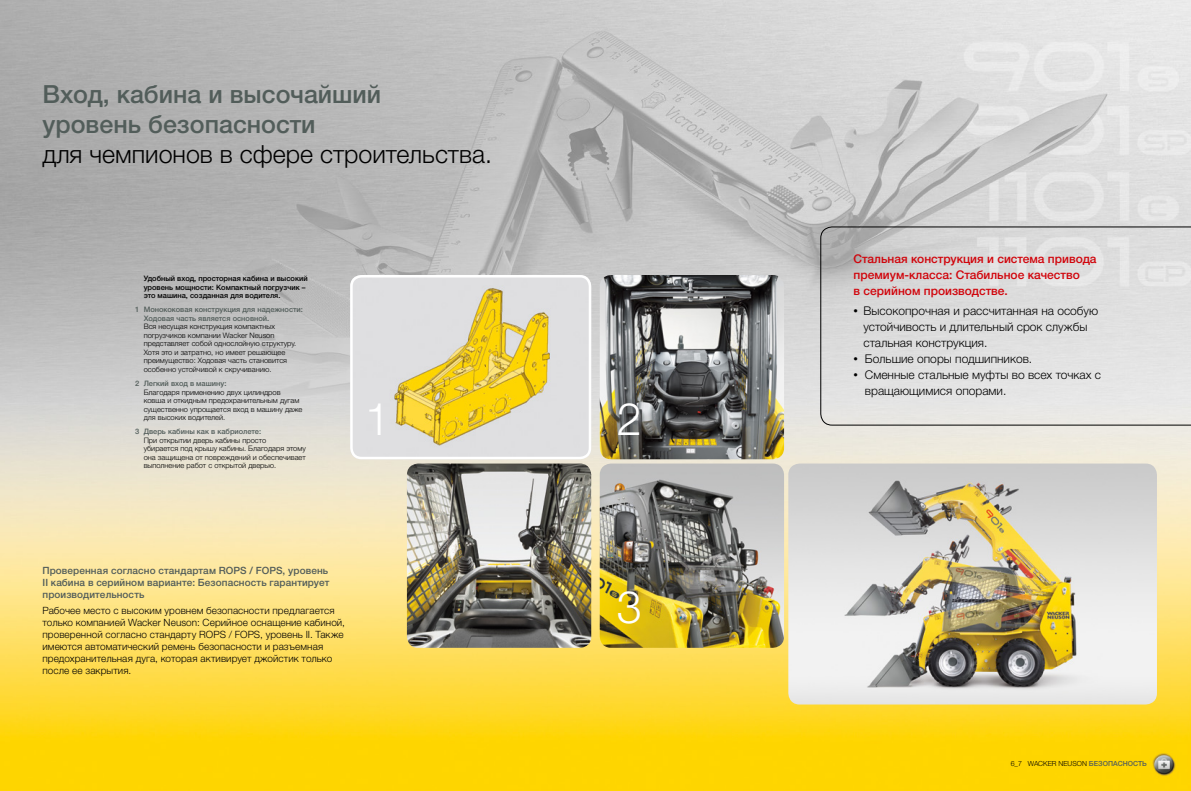
<style>
.page{position:relative;width:1191px;height:791px;background:#fff}
.page>*{position:absolute;margin:0;border:0;box-sizing:border-box;transform-origin:0 0}
.t1{font:300 45px "Helvetica Neue LTW1 G";color:#fff}
.t2{font:500 25px/30px "Helvetica Neue LTW1 G";color:#525d5a}
.t3{font:300 25px "Helvetica Neue LTW1 G";color:#000}
.t4{font:300 12px/16px "Helvetica Neue LTW1 G";color:#000}
.t5{font:500 12px/16px "Helvetica Neue LTW1 G";color:#d1050c}
.t6{font:300 10px/12px "Helvetica Neue LTW1 G";letter-spacing:.005em;color:#000}
.t7{font:500 10px/12px "Helvetica Neue LTW1 G";letter-spacing:.01em;color:#525d5a;text-align:justify}
.t8{font:300 7.5px/8.5px "Helvetica Neue LTW1 G";color:#000}
.t9{font:500 7.5px/8.5px "Helvetica Neue LTW1 G";color:#525d5a}
.t10{font:500 7.5px/8.5px "Helvetica Neue LTW1 G";color:#000}
.t11{font:300 7px "Helvetica Neue LTW1 G";color:#000}
.s1{font-size:9px}
.s2{font-weight:500;color:#525d5a}
</style>
<div class="page">
<img style="left:0;top:0;width:1191px;height:791px">
<img style="left:1149px;top:750px;width:29px;height:29px">
<img style="left:600px;top:463px;width:184px;height:185px">
<img style="left:350px;top:275px;width:241px;height:184px">
<div style="left:350px;top:275px;width:241px;height:184px;border:2px solid #fff;border-radius:10px"></div>
<img style="left:600px;top:275px;width:184px;height:184px">
<img style="left:788px;top:463px;width:369px;height:241px">
<svg style="left:820px;top:227px;width:371px;height:198px;background:#dcdbdb"></svg>
<img style="left:407px;top:463px;width:184px;height:185px">
<h2 class="t2" style="left:43px;top:79px;width:340px">Вход, кабина и высочайший уровень безопасности</h2>
<h2 class="t3" style="left:43px;top:139px;width:451px">для чемпионов в сфере строительства.</h2>
<p class="t10" style="left:144px;top:274px;width:165px">Удобный вход, просторная кабина и высокий уровень мощности: Компактный погрузчик – это машина, созданная для водителя.</p>
<p class="t9" style="left:144px;top:306px;width:161px;text-indent:-9px">1 Монококовая конструкция для надежности:<br>Ходовая часть является основной.</p>
<p class="t8" style="left:144px;top:322px;width:154px">Вся несущая конструкция компактных погрузчиков компании Wacker Neuson представляет собой однослойную структуру.<br>Хотя это и затратно, но имеет решающее преимущество: Ходовая часть становится особенно устойчивой к скручиванию.</p>
<p class="t9" style="left:135px;top:379px;width:93px">2 Легкий вход в машину:</p>
<p class="t8" style="left:144px;top:388px;width:160px">Благодаря применению двух цилиндров ковша и откидным предохранительным дугам существенно упрощается вход в машину даже для высоких водителей.</p>
<p class="t9" style="left:135px;top:427px;width:127px">3 Дверь кабины как в кабриолете:</p>
<p class="t8" style="left:144px;top:436px;width:164px">При открытии дверь кабины просто<br>убирается под крышу кабины. Благодаря этому она защищена от повреждений и обеспечивает выполнение работ с открытой дверью.</p>
<h1 class="t1" style="left:365px;top:391px;width:27px">1</h1>
<h1 class="t1" style="left:617px;top:391px;width:27px">2</h1>
<h3 class="t7" style="left:43px;top:565px;width:288px">Проверенная согласно стандартам ROPS / FOPS, уровень II кабина в серийном варианте: Безопасность гарантирует производительность</h3>
<p class="t6" style="left:43px;top:605px;width:304px">Рабочее место с высоким уровнем безопасности предлагается только компанией Wacker Neuson: Серийное оснащение кабиной, проверенной согласно стандарту ROPS / FOPS, уровень II. Также имеются автоматический ремень безопасности и разъемная предохранительная дуга, которая активирует джойстик только после ее закрытия.</p>
<h1 class="t1" style="left:617px;top:580px;width:27px">3</h1>
<h3 class="t5" style="left:853px;top:250px;width:244px">Стальная конструкция и система привода премиум-класса: Стабильное качество<br>в серийном производстве.</h3>
<h3 class="t4" style="left:863px;top:302px;width:236px;text-indent:-10px"><span class="s1">•</span> Высокопрочная и рассчитанная на особую устойчивость и длительный срок службы стальная конструкция.</h3>
<h3 class="t4" style="left:853px;top:350px;width:180px"><span class="s1">•</span> Большие опоры подшипников.</h3>
<h3 class="t4" style="left:865px;top:366px;width:238px;text-indent:-11px"><span class="s1">•</span> Сменные стальные муфты во всех точках с вращающимися опорами.</h3>
<p class="t11" style="left:1010px;top:759px;width:138px">6_7 WACKER NEUSON <span class="s2">БЕЗОПАСНОСТЬ</span></p>
</div>
